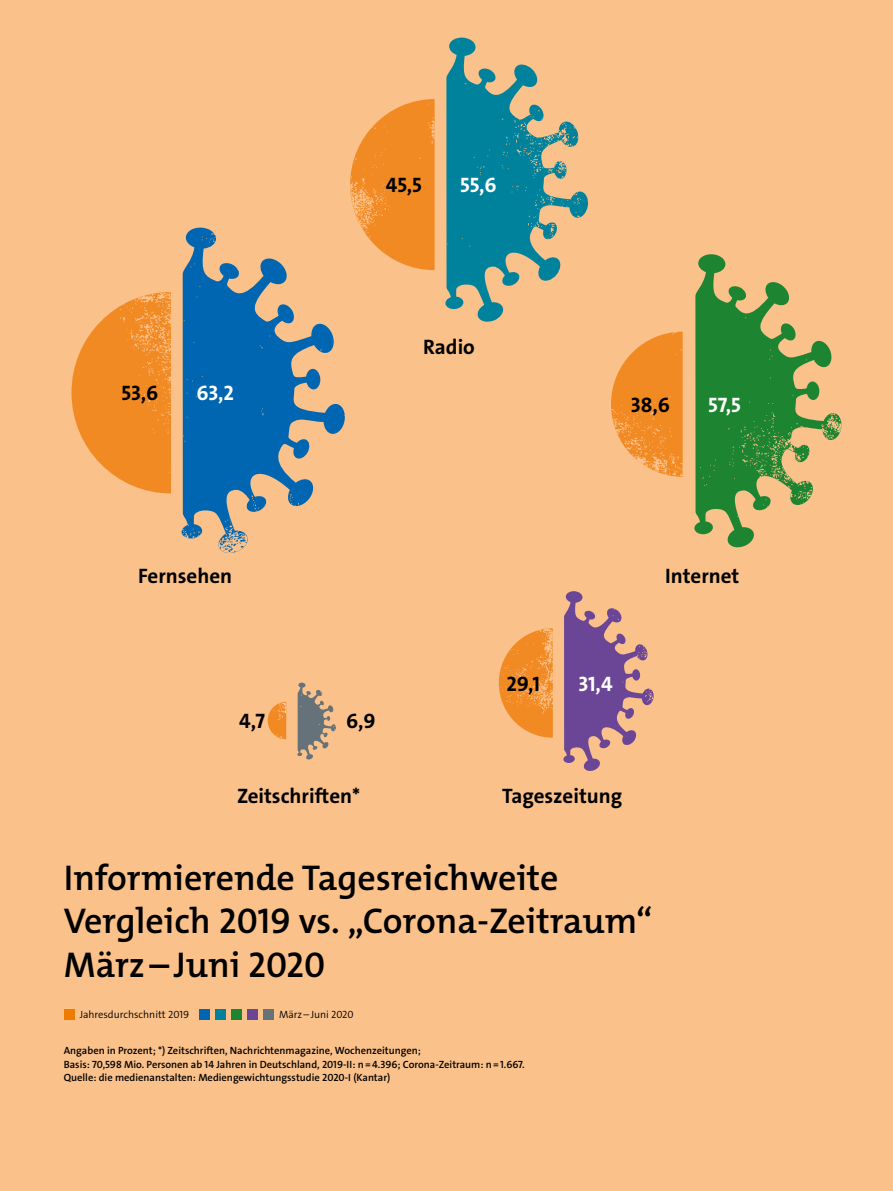
<style>
.page{position:relative;width:893px;height:1191px;background:#fac18a}
.page>*{position:absolute;margin:0;border:0;box-sizing:border-box;transform-origin:0 0}
.t1{font:600 36px/43.2px "The Mix Os F";color:#000}
.t2{font:700 21px "The Sans Os F";color:#000}
.t3{font:700 21px "The Sans Os F";color:#fff}
.t4{font:600 10.5px/13.6px "The Sans Os F";color:#000}
.t5{font:300 10.5px "The Sans Os F";color:#000}
</style>
<div class="page">
<img style="left:445px;top:38px;width:144px;height:284px">
<img style="left:694px;top:254px;width:148px;height:294px">
<img style="left:563px;top:591px;width:91px;height:180px">
<img style="left:181px;top:228px;width:164px;height:325px">
<img style="left:71px;top:292px;width:100px;height:201px">
<img style="left:350px;top:99px;width:85px;height:171px">
<img style="left:611px;top:332px;width:72px;height:145px">
<img style="left:499px;top:628px;width:54px;height:109px">
<img style="left:268px;top:702px;width:18px;height:37px">
<div style="left:64px;top:1009px;width:10px;height:10px;background:#ef7c00"></div>
<div style="left:200px;top:1009px;width:10px;height:10px;background:#0066b1"></div>
<div style="left:216px;top:1009px;width:10px;height:10px;background:#00829c"></div>
<div style="left:231px;top:1009px;width:11px;height:10px;background:#1d8531"></div>
<div style="left:247px;top:1009px;width:11px;height:10px;background:#6b4696"></div>
<div style="left:263px;top:1009px;width:11px;height:10px;background:#657279"></div>
<img style="left:297px;top:682px;width:39px;height:78px">
<h2 class="t2" style="left:386px;top:172px;width:38px">45,5</h2>
<h2 class="t3" style="left:460px;top:172px;width:38px">55,6</h2>
<h2 class="t2" style="left:121px;top:380px;width:38px">53,6</h2>
<h2 class="t3" style="left:197px;top:379px;width:39px">63,2</h2>
<h2 class="t2" style="left:423px;top:333px;width:53px">Radio</h2>
<h2 class="t2" style="left:631px;top:391px;width:41px">38,6</h2>
<h2 class="t3" style="left:708px;top:391px;width:34px">57,5</h2>
<h2 class="t2" style="left:138px;top:563px;width:96px">Fernsehen</h2>
<h2 class="t2" style="left:239px;top:708px;width:27px">4,7</h2>
<h2 class="t2" style="left:346px;top:708px;width:31px">6,9</h2>
<h2 class="t2" style="left:506px;top:670px;width:35px">29,1</h2>
<h2 class="t3" style="left:578px;top:670px;width:36px">31,4</h2>
<h2 class="t2" style="left:237px;top:782px;width:125px">Zeitschriften*</h2>
<h2 class="t2" style="left:502px;top:782px;width:122px">Tageszeitung</h2>
<h2 class="t2" style="left:665px;top:563px;width:76px">Internet</h2>
<h1 class="t1" style="left:64px;top:856px;width:590px">Informierende Tagesreichweite<br>Vergleich 2019 vs. „Corona-Zeitraum“<br>März–Juni 2020</h1>
<p class="t5" style="left:80px;top:1007px;width:111px">Jahresdurchschnitt 2019</p>
<p class="t5" style="left:279px;top:1007px;width:76px">März–Juni 2020</p>
<p class="t4" style="left:64px;top:1043px;width:462px">Angaben in Prozent; *) Zeitschriften, Nachrichtenmagazine, Wochenzeitungen;<br>Basis: 70,598 Mio. Personen ab 14 Jahren in Deutschland, 2019-II: n=4.396; Corona-Zeitraum: n=1.667.<br>Quelle: die medienanstalten: Mediengewichtungsstudie 2020-I (Kantar)</p>
</div>
